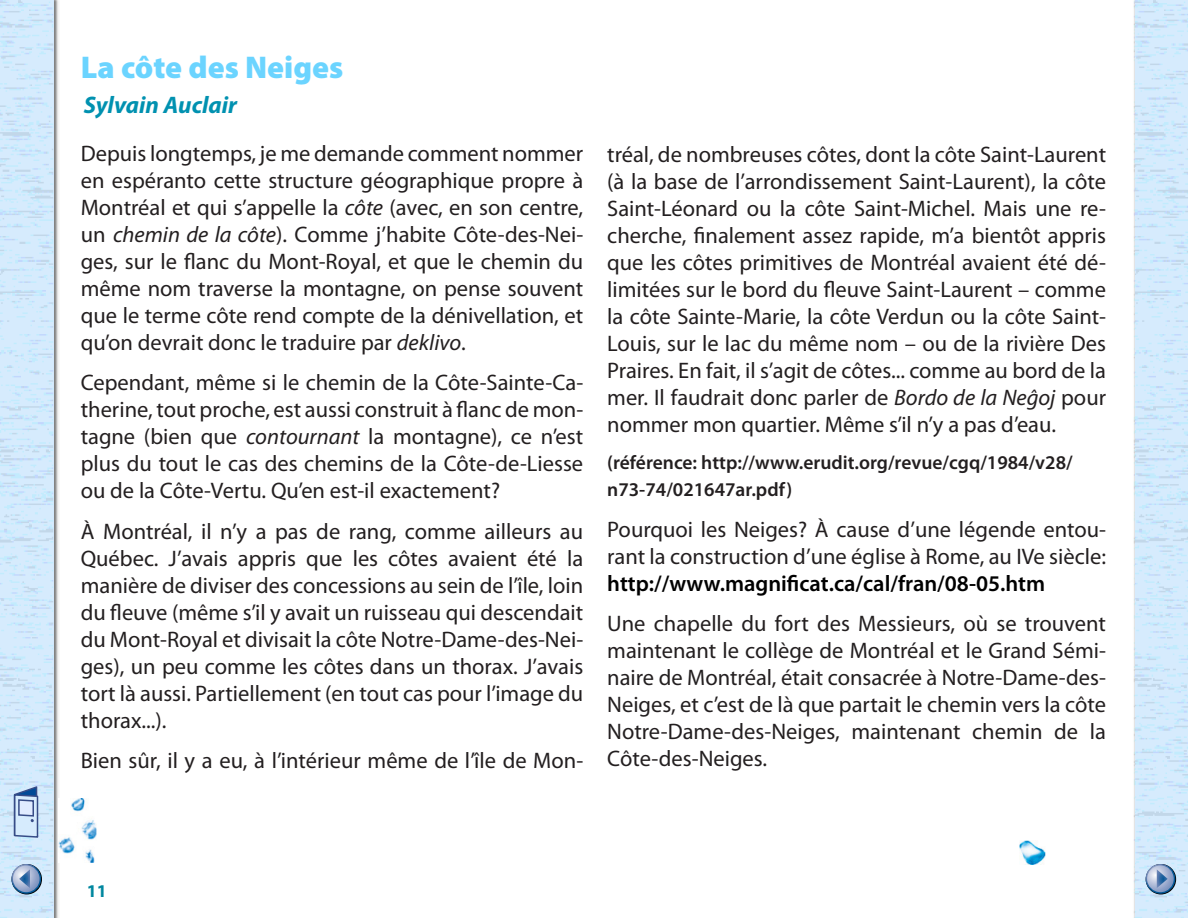
<style>
.page{position:relative;width:1188px;height:918px;background:#fff}
.page>*{position:absolute;margin:0;border:0;box-sizing:border-box;transform-origin:0 0}
.t1{font:900 31.5px "Myriad Pro";color:#6bd4ff}
.t2{font:italic 700 24px "Myriad Pro";color:#0091b0}
.t3{font:22.5px/27px "Myriad Pro";color:#231f20;text-align:justify}
.t4{font:600 22.5px "Myriad Pro";color:#000}
.t5{font:600 19.5px/27px "Myriad Pro";color:#231f20}
.t6{font:700 18px "Myriad Pro";color:#00879f}
.s1{font-style:italic}
</style>
<div class="page">
<img style="left:1133px;top:0;width:2px;height:918px">
<img style="left:1135px;top:0;width:53px;height:918px">
<img style="left:0;top:0;width:59px;height:918px">
<img style="left:1px;top:0;width:52px;height:918px">
<div style="left:1146px;top:864px;width:30px;height:30px;border:2px solid #000;border-radius:50%"></div>
<svg style="left:1146px;top:865px;width:29px;height:28px"></svg>
<div style="left:1146px;top:864px;width:29px;height:30px;border:2px solid #fff;border-radius:50%"></div>
<svg style="left:1157px;top:869px;width:11px;height:19px"></svg>
<div style="left:12px;top:864px;width:30px;height:30px;border:2px solid #000;border-radius:50%"></div>
<svg style="left:12px;top:865px;width:28px;height:28px"></svg>
<div style="left:11px;top:864px;width:30px;height:30px;border:2px solid #fff;border-radius:50%"></div>
<svg style="left:19px;top:869px;width:11px;height:19px"></svg>
<svg style="left:13px;top:785px;width:26px;height:56px"></svg>
<img style="left:1020px;top:841px;width:25px;height:23px">
<img style="left:58px;top:798px;width:39px;height:65px">
<h1 class="t1" style="left:81px;top:49px;width:264px">La côte des Neiges</h1>
<p class="t2" style="left:84px;top:91px;width:155px">Sylvain Auclair</p>
<p class="t3" style="left:81px;top:140px;width:504px">Depuis longtemps, je me demande comment nommer en espéranto cette structure géographique propre à Montréal et qui s’appelle la <span class="s1">côte</span> (avec, en son centre, un <span class="s1">chemin de la côte</span>). Comme j’habite Côte-des-Nei&shy;ges, sur le flanc du Mont-Royal, et que le chemin du même nom traverse la montagne, on pense souvent que le terme côte rend compte de la dénivellation, et qu’on devrait donc le traduire par <span class="s1">deklivo</span>.</p>
<p class="t3" style="left:81px;top:370px;width:504px">Cependant, même si le chemin de la Côte-Sainte-Ca&shy;therine, tout proche, est aussi construit à flanc de mon&shy;tagne (bien que <span class="s1">contournant</span> la montagne), ce n’est plus du tout le cas des chemins de la Côte-de-Liesse ou de la Côte-Vertu. Qu’en est-il exactement?</p>
<p class="t3" style="left:81px;top:518px;width:504px">À Montréal, il n’y a pas de rang, comme ailleurs au Québec. J’avais appris que les côtes avaient été la manière de diviser des concessions au sein de l’île, loin du fleuve (même s’il y avait un ruisseau qui descendait du Mont-Royal et divisait la côte Notre-Dame-des-Nei&shy;ges), un peu comme les côtes dans un thorax. J’avais tort là aussi. Partiellement (en tout cas pour l’image du thorax...).</p>
<p class="t3" style="left:81px;top:748px;width:504px">Bien sûr, il y a eu, à l’intérieur même de l’île de Mon-</p>
<p class="t3" style="left:607px;top:142px;width:500px">tréal, de nombreuses côtes, dont la côte Saint-Laurent (à la base de l’arrondissement Saint-Laurent), la côte Saint-Léonard ou la côte Saint-Michel. Mais une re&shy;cherche, finalement assez rapide, m’a bientôt appris que les côtes primitives de Montréal avaient été dé&shy;limitées sur le bord du fleuve Saint-Laurent – comme la côte Sainte-Marie, la côte Verdun ou la côte Saint-Louis, sur le lac du même nom – ou de la rivière Des Praires. En fait, il s’agit de côtes... comme au bord de la mer. Il faudrait donc parler de <span class="s1">Bordo de la Neĝoj</span> pour nommer mon quartier. Même s’il n’y a pas d’eau.</p>
<p class="t5" style="left:607px;top:450px;width:467px">(référence: http://www.erudit.org/revue/cgq/1984/v28/ n73-74/021647ar.pdf)</p>
<p class="t3" style="left:607px;top:516px;width:500px">Pourquoi les Neiges? À cause d’une légende entou&shy;rant la construction d’une église à Rome, au IVe siècle:</p>
<p class="t4" style="left:607px;top:571px;width:440px">http://www.magnificat.ca/cal/fran/08-05.htm</p>
<p class="t3" style="left:607px;top:611px;width:500px">Une chapelle du fort des Messieurs, où se trouvent maintenant le collège de Montréal et le Grand Sémi&shy;naire de Montréal, était consacrée à Notre-Dame-des-Neiges, et c’est de là que partait le chemin vers la côte Notre-Dame-des-Neiges, maintenant chemin de la Côte-des-Neiges.</p>
<p class="t6" style="left:87px;top:881px;width:21px">11</p>
</div>
